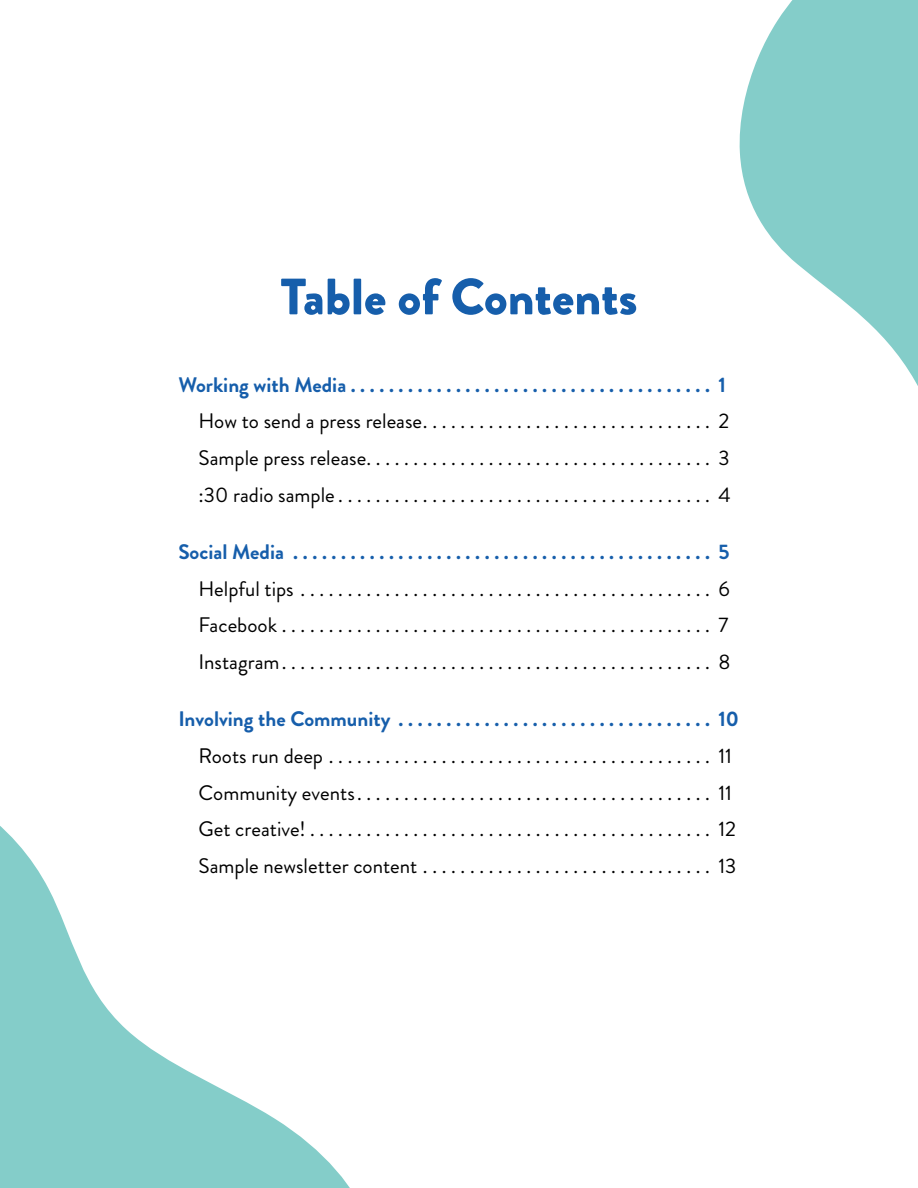
<style>
.page{position:relative;width:918px;height:1188px;background:#fff}
.page>*{position:absolute;margin:0;border:0;box-sizing:border-box;transform-origin:0 0}
.t1{font:900 51px "Brandon Grotesque";color:#165eab}
.t2{font:21px/36.8px "Brandon Grotesque";color:#000;text-align:justify}
.t3{font:700 21px "Brandon Grotesque";color:#165eab}
</style>
<div class="page">
<svg style="left:0;top:826px;width:350px;height:362px"></svg>
<svg style="left:739px;top:0;width:179px;height:386px;fill:#84cdc9"></svg>
<h1 class="t1" style="left:280px;top:261px;width:359px">Table of Contents</h1>
<p class="t3" style="left:178px;top:370px;width:549px">Working with Media . . . . . . . . . . . . . . . . . . . . . . . . . . . . . . . . . . . . . . 1</p>
<p class="t2" style="left:199px;top:403px;width:534px">How to send a press release . . . . . . . . . . . . . . . . . . . . . . . . . . . . . . . 2<br>Sample press release . . . . . . . . . . . . . . . . . . . . . . . . . . . . . . . . . . . . . 3 :30 radio sample . . . . . . . . . . . . . . . . . . . . . . . . . . . . . . . . . . . . . . . . 4</p>
<p class="t3" style="left:178px;top:537px;width:553px">Social Media . . . . . . . . . . . . . . . . . . . . . . . . . . . . . . . . . . . . . . . . . . . . 5</p>
<p class="t2" style="left:199px;top:570px;width:533px">Helpful tips . . . . . . . . . . . . . . . . . . . . . . . . . . . . . . . . . . . . . . . . . . . . 6<br>Facebook . . . . . . . . . . . . . . . . . . . . . . . . . . . . . . . . . . . . . . . . . . . . . . 7<br>Instagram . . . . . . . . . . . . . . . . . . . . . . . . . . . . . . . . . . . . . . . . . . . . . . 8</p>
<p class="t3" style="left:178px;top:704px;width:562px">Involving the Community . . . . . . . . . . . . . . . . . . . . . . . . . . . . . . . . . 10</p>
<p class="t2" style="left:199px;top:738px;width:539px;text-align:left">Roots run deep . . . . . . . . . . . . . . . . . . . . . . . . . . . . . . . . . . . . . . . . . 11<br>Community events . . . . . . . . . . . . . . . . . . . . . . . . . . . . . . . . . . . . . . 11<br>Get creative! . . . . . . . . . . . . . . . . . . . . . . . . . . . . . . . . . . . . . . . . . . . 12<br>Sample newsletter content . . . . . . . . . . . . . . . . . . . . . . . . . . . . . . . 13</p>
</div>
